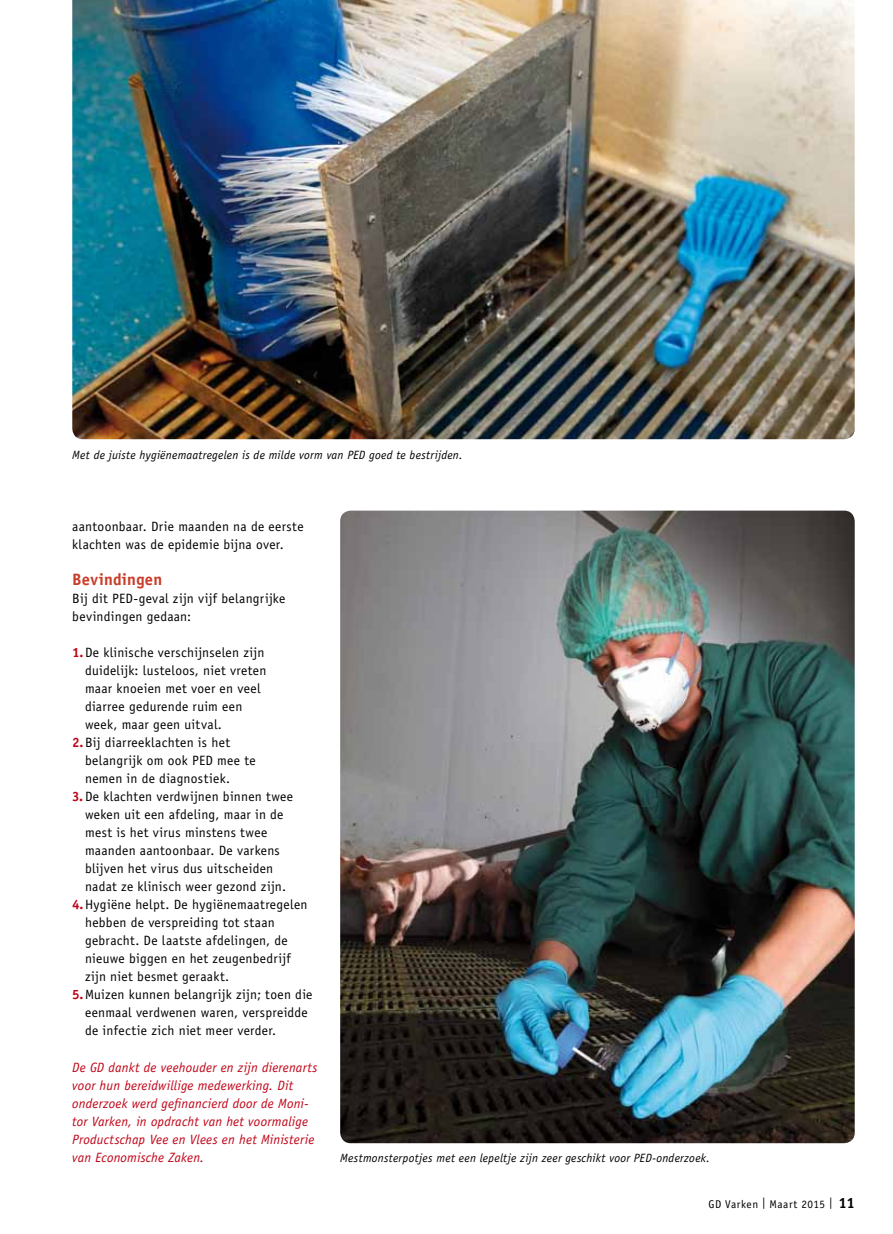
<style>
.page{position:relative;width:893px;height:1234px;background:#fff}
.page>*{position:absolute;margin:0;border:0;box-sizing:border-box;transform-origin:0 0}
.t1{font:700 16.5px "Officina Sans Std";letter-spacing:.015em;color:#c93c29}
.t2{font:13.5px/18px "Officina Sans Std";letter-spacing:.02em;color:#000}
.t3{font:italic 13.5px/18px "Officina Sans Std";letter-spacing:.015em;color:#c00418}
.t4{font:italic 12px "Officina Sans Std";letter-spacing:.02em;color:#000}
.t5{font:11.25px "Officina Sans Std";letter-spacing:.04em;color:#000}
.s1{font-weight:700;color:#c00418}
.s2{font-weight:700;font-size:15px}
</style>
<div class="page">
<img style="left:72px;top:0;width:783px;height:439px">
<img style="left:340px;top:510px;width:515px;height:632px">
<p class="t4" style="left:72px;top:448px;width:392px">Met de juiste hygiënemaatregelen is de milde vorm van PED goed te bestrijden.</p>
<p class="t2" style="left:72px;top:517px;width:233px">aantoonbaar. Drie maanden na de eerste klachten was de epidemie bijna over.</p>
<p class="t1" style="left:72px;top:569px;width:92px">Bevindingen</p>
<p class="t2" style="left:72px;top:589px;width:215px">Bij dit PED-geval zijn vijf belangrijke bevindingen gedaan:</p>
<p class="t2" style="left:72px;top:643px;width:194px"><span class="s1">1.</span>De klinische verschijnselen zijn</p>
<p class="t2" style="left:85px;top:661px;width:183px">duidelijk: lusteloos, niet vreten</p>
<p class="t2" style="left:85px;top:679px;width:177px">maar knoeien met voer en veel</p>
<p class="t2" style="left:85px;top:697px;width:159px">diarree gedurende ruim een</p>
<p class="t2" style="left:85px;top:715px;width:138px">week, maar geen uitval.</p>
<p class="t2" style="left:72px;top:733px;width:159px"><span class="s1">2.</span>Bij diarreeklachten is het</p>
<p class="t2" style="left:85px;top:751px;width:172px">belangrijk om ook PED mee te</p>
<p class="t2" style="left:85px;top:769px;width:146px">nemen in de diagnostiek.</p>
<p class="t2" style="left:72px;top:787px;width:222px"><span class="s1">3.</span>De klachten verdwijnen binnen twee</p>
<p class="t2" style="left:85px;top:805px;width:200px">weken uit een afdeling, maar in de</p>
<p class="t2" style="left:85px;top:823px;width:184px">mest is het virus minstens twee</p>
<p class="t2" style="left:85px;top:841px;width:196px">maanden aantoonbaar. De varkens</p>
<p class="t2" style="left:85px;top:859px;width:190px">blijven het virus dus uitscheiden</p>
<p class="t2" style="left:85px;top:877px;width:203px">nadat ze klinisch weer gezond zijn.</p>
<p class="t2" style="left:72px;top:895px;width:237px"><span class="s1">4.</span>Hygiëne helpt. De hygiënemaatregelen</p>
<p class="t2" style="left:85px;top:913px;width:191px">hebben de verspreiding tot staan</p>
<p class="t2" style="left:85px;top:931px;width:204px">gebracht. De laatste afdelingen, de</p>
<p class="t2" style="left:85px;top:949px;width:207px">nieuwe biggen en het zeugenbedrijf</p>
<p class="t2" style="left:85px;top:967px;width:146px">zijn niet besmet geraakt.</p>
<p class="t2" style="left:72px;top:985px;width:242px"><span class="s1">5.</span>Muizen kunnen belangrijk zijn; toen die</p>
<p class="t2" style="left:85px;top:1003px;width:224px">eenmaal verdwenen waren, verspreidde</p>
<p class="t2" style="left:85px;top:1021px;width:193px">de infectie zich niet meer verder.</p>
<p class="t3" style="left:72px;top:1057px;width:247px">De GD dankt de veehouder en zijn dierenarts voor hun bereidwillige medewerking. Dit onderzoek werd gefinancierd door de Moni&shy;tor Varken, in opdracht van het voormalige Productschap Vee en Vlees en het Ministerie van Economische Zaken.</p>
<p class="t4" style="left:340px;top:1150px;width:371px">Mestmonsterpotjes met een lepeltje zijn zeer geschikt voor PED-onderzoek.</p>
<p class="t5" style="left:709px;top:1197px;width:148px">GD Varken | Maart 2015 | <span class="s2">11</span></p>
</div>
